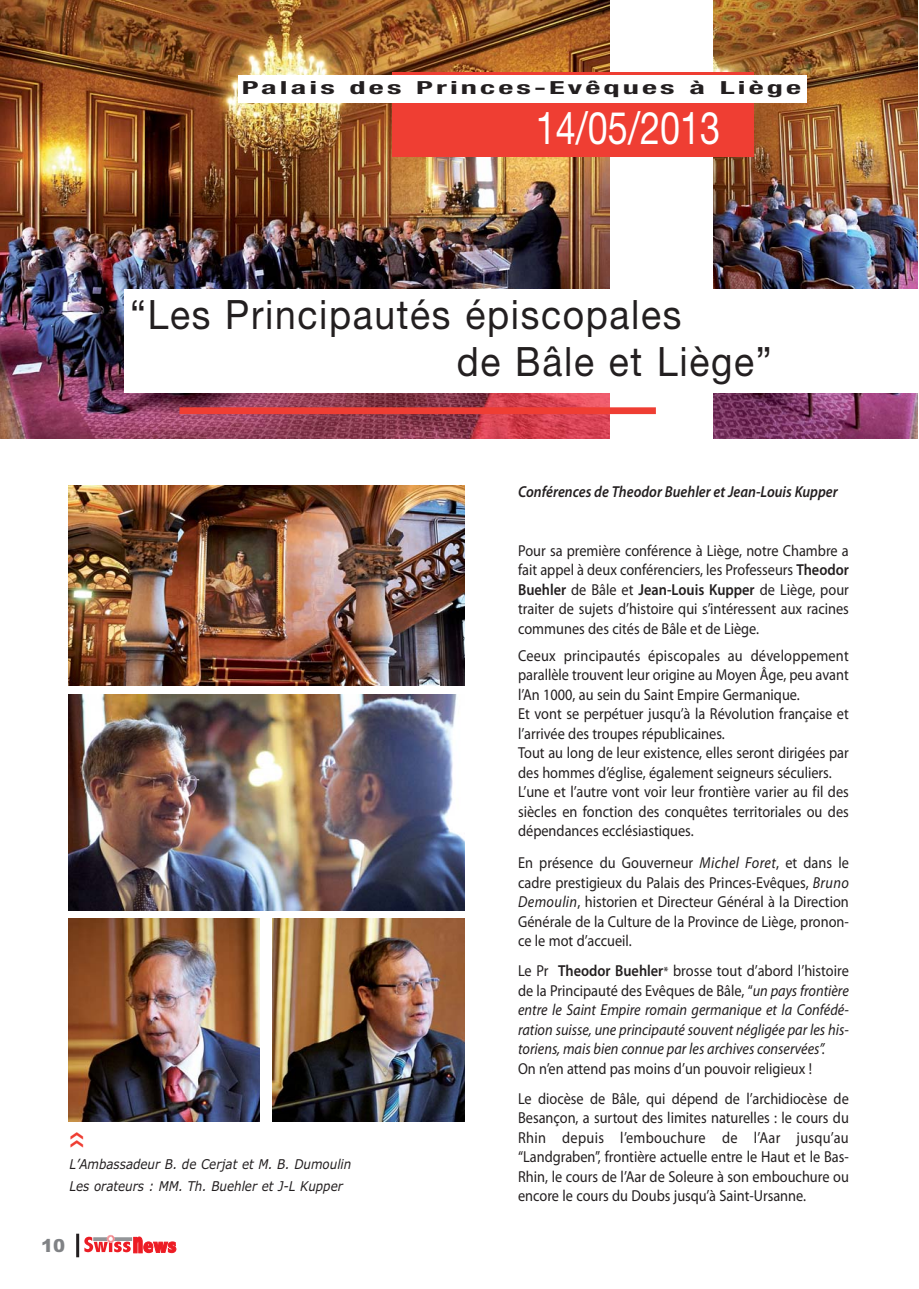
<style>
.page{position:relative;width:919px;height:1289px;background:#fff}
.page>*{position:absolute;margin:0;border:0;box-sizing:border-box;transform-origin:0 0}
.t1{font:45px "Helvetica Neue";color:#fff;scale:.8 1}
.t2{font:40.5px/46.5px "Helvetica Neue";letter-spacing:.045em;color:#231f20;scale:.92 1}
.t3{font:700 condensed 18px "Helvetica Neue";letter-spacing:.095em;color:#231f20;scale:1.8 1}
.t4{font:900 18px "Arial";color:#808285}
.t5{font:15.9px/19.5px "Myriad Pro";color:#231f20;text-align:justify;scale:.9 1}
.t6{font:italic 15.9px/19.5px "Myriad Pro";color:#231f20;text-align:justify;scale:.9 1}
.t7{font:italic 600 15.9px "Myriad Pro";color:#231f20;scale:.9 1}
.t8{font:italic 13.5px/22.5px "Verdana";color:#231f20;scale:.88 1}
.s1{font-weight:600}
.s2{font-style:italic}
.s3{font-style:normal}
.s4{font-weight:600;font-style:normal}
.s5{font-style:normal;font-size:13.5px}
</style>
<div class="page">
<hr style="left:76px;top:1233px;width:3px;height:24px;background:#231f20">
<svg style="left:87px;top:1247px;width:90px;height:7px"></svg>
<svg style="left:84px;top:1235px;width:92px;height:17px"></svg>
<img style="left:0;top:0;width:609px;height:438px">
<img style="left:713px;top:0;width:204px;height:438px">
<img style="left:68px;top:694px;width:397px;height:216px">
<img style="left:69px;top:486px;width:396px;height:199px">
<div style="left:179px;top:407px;width:476px;height:7px;background:#ef3e33"></div>
<img style="left:68px;top:918px;width:192px;height:203px">
<img style="left:273px;top:918px;width:192px;height:203px">
<div style="left:392px;top:72px;width:362px;height:84px;background:#ef3e33"></div>
<div style="left:238px;top:76px;width:569px;height:27px;background:#fff"></div>
<div style="left:124px;top:289px;width:794px;height:103px;background:#fff"></div>
<p class="t3" style="left:242px;top:82px;width:312px">Palais des Princes-Evêques à Liège</p>
<h1 class="t1" style="left:536px;top:111px;width:232px">14/05/2013</h1>
<h2 class="t2" style="left:457px;top:296px;width:343px;text-indent:-326px">“Les Principautés épiscopales<br>de Bâle et Liège”</h2>
<p class="t8" style="left:70px;top:1152px;width:322px">L’Ambassadeur B. de Cerjat et M. B. Dumoulin<br>Les orateurs : MM. Th. Buehler et J-L Kupper</p>
<p class="t4" style="left:41px;top:1235px;width:26px">10</p>
<p class="t7" style="left:518px;top:482px;width:356px">Conférences de Theodor Buehler et Jean-Louis Kupper</p>
<p class="t5" style="left:518px;top:542px;width:369px">Pour sa première conférence à Liège, notre Chambre a fait appel à deux conférenciers, les Professeurs <span class="s1">Theodor Buehler</span> de Bâle et <span class="s1">Jean-Louis Kupper</span> de Liège, pour traiter de sujets d’histoire qui s’intéressent aux racines communes des cités de Bâle et de Liège.</p>
<p class="t5" style="left:518px;top:647px;width:369px;text-align:left">Ceeux principautés épiscopales au développement parallèle trouvent leur origine au Moyen Âge, peu avant l’An 1000, au sein du Saint Empire Germanique.<br>Et vont se perpétuer jusqu’à la Révolution française et l’arrivée des troupes républicaines.<br>Tout au long de leur existence, elles seront dirigées par des hommes d’église, également seigneurs séculiers.<br>L’une et l’autre vont voir leur frontière varier au fil des siècles en fonction des conquêtes territoriales ou des dépendances ecclésiastiques.</p>
<p class="t5" style="left:518px;top:854px;width:369px">En présence du Gouverneur <span class="s2">Michel Foret</span>, et dans le cadre prestigieux du Palais des Princes-Evêques, <span class="s2">Bruno Demoulin</span>, historien et Directeur Général à la Direction Générale de la Culture de la Province de Liège, pronon&shy;ce le mot d’accueil.</p>
<p class="t6" style="left:518px;top:962px;width:369px"><span class="s3">Le Pr</span> <span class="s4">Theodor Buehler</span><span class="s5">*</span> <span class="s3">brosse tout d’abord l’histoire de la Principauté des Evêques de Bâle, “</span>un pays frontière entre le Saint Empire romain germanique et la Confédé&shy;ration suisse, une principauté souvent négligée par les his&shy;toriens, mais bien connue par les archives conservées”.</p>
<p class="t5" style="left:518px;top:1054px;width:369px;line-height:30px">On n’en attend pas moins d’un pouvoir religieux !<br>Le diocèse de Bâle, qui dépend de l’archidiocèse de</p>
<p class="t5" style="left:518px;top:1109px;width:369px">Besançon, a surtout des limites naturelles : le cours du Rhin depuis l’embouchure de l’Aar jusqu’au “Landgraben”, frontière actuelle entre le Haut et le Bas-Rhin, le cours de l’Aar de Soleure à son embouchure ou encore le cours du Doubs jusqu’à Saint-Ursanne.</p>
</div>
